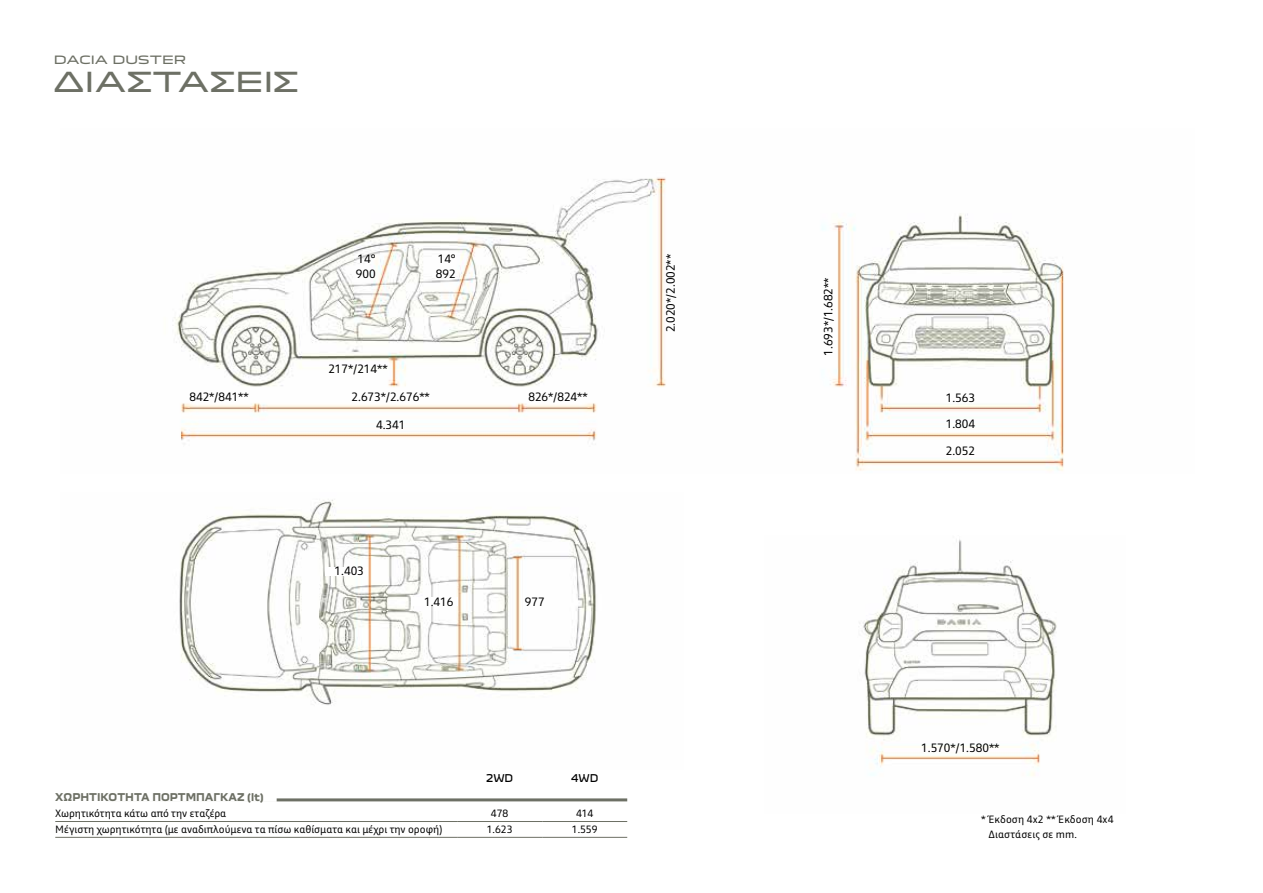
<style>
.page{position:relative;width:1263px;height:893px;background:#fff}
.page>*{position:absolute;margin:0;border:0;box-sizing:border-box;transform-origin:0 0}
.t1{font:27px "Dacia Block Extended";letter-spacing:-.03em;color:#6d7065}
.t2{font:12px/14.4px "Read";color:#000}
.t3{font:11.25px "Dacia Block Extended";letter-spacing:-.045em;color:#6d7065}
.t4{font:10.5px/14.4px "Read";color:#000}
.t5{font:700 10.5px "Dacia Block";color:#6d7065}
.t6{font:10.5px "Dacia Block";color:#000}
</style>
<div class="page">
<img style="left:174px;top:177px;width:890px;height:294px">
<img style="left:859px;top:539px;width:198px;height:237px">
<img style="left:179px;top:499px;width:417px;height:206px">
<div style="left:326px;top:567px;width:42px;height:8px;background:#fff"></div>
<div style="left:411px;top:597px;width:47px;height:9px;background:#fff"></div>
<hr style="left:55px;top:821px;width:402px;height:1px;background:#6d7065">
<hr style="left:457px;top:821px;width:85px;height:1px;background:#6d7065">
<hr style="left:542px;top:821px;width:85px;height:1px;background:#6d7065">
<hr style="left:457px;top:837px;width:85px;height:1px;background:#6d7065">
<hr style="left:542px;top:837px;width:85px;height:1px;background:#6d7065">
<hr style="left:55px;top:837px;width:402px;height:1px;background:#6d7065">
<hr style="left:106px;top:798px;width:521px;height:3px;background:#6d7065">
<div style="left:55px;top:793px;width:222px;height:9px;background:#fff"></div>
<p class="t3" style="left:54px;top:50px;width:134px">DACIA DUSTER</p>
<h1 class="t1" style="left:54px;top:61px;width:247px">ΔΙΑΣΤΑΣΕΙΣ</h1>
<p class="t2" style="left:356px;top:252px;width:21px">14°<br>900</p>
<p class="t2" style="left:328px;top:362px;width:61px">217*/214**</p>
<p class="t2" style="left:436px;top:252px;width:21px">14°<br>892</p>
<p class="t2" style="left:189px;top:390px;width:61px">842*/841**</p>
<p class="t2" style="left:351px;top:390px;width:80px">2.673*/2.676**</p>
<p class="t2" style="left:376px;top:418px;width:31px">4.341</p>
<p class="t2" style="left:335px;top:564px;width:31px">1.403</p>
<p class="t2" style="left:663px;top:332px;width:80px;rotate:-90deg">2.020*/2.002**</p>
<p class="t2" style="left:821px;top:356px;width:80px;rotate:-90deg">1.693*/1.682**</p>
<p class="t2" style="left:528px;top:390px;width:61px">826*/824**</p>
<p class="t2" style="left:946px;top:385px;width:31px;line-height:25.8px">1.563<br>1.804</p>
<p class="t2" style="left:946px;top:443px;width:31px">2.052</p>
<p class="t2" style="left:424px;top:594px;width:31px">1.416</p>
<p class="t2" style="left:525px;top:594px;width:21px">977</p>
<p class="t6" style="left:486px;top:770px;width:29px">2WD</p>
<p class="t6" style="left:571px;top:770px;width:29px">4WD</p>
<p class="t2" style="left:921px;top:740px;width:80px">1.570*/1.580**</p>
<p class="t5" style="left:55px;top:792px;width:210px">ΧΩΡΗΤΙΚΟΤΗΤΑ ΠΟΡΤΜΠΑΓΚΑΖ (lt)</p>
<p class="t4" style="left:55px;top:806px;width:172px">Χωρητικότητα κάτω από την εταζέρα</p>
<p class="t4" style="left:491px;top:806px;width:19px">478</p>
<p class="t4" style="left:576px;top:806px;width:19px">414</p>
<p class="t4" style="left:55px;top:822px;width:389px">Μέγιστη χωρητικότητα (με αναδιπλούμενα τα πίσω καθίσματα και μέχρι την οροφή)</p>
<p class="t4" style="left:487px;top:822px;width:27px">1.623</p>
<p class="t4" style="left:572px;top:822px;width:27px">1.559</p>
<p class="t4" style="left:988px;top:812px;width:126px;text-indent:-7px">* Έκδοση 4x2 ** Έκδοση 4x4<br>Διαστάσεις σε mm.</p>
</div>
